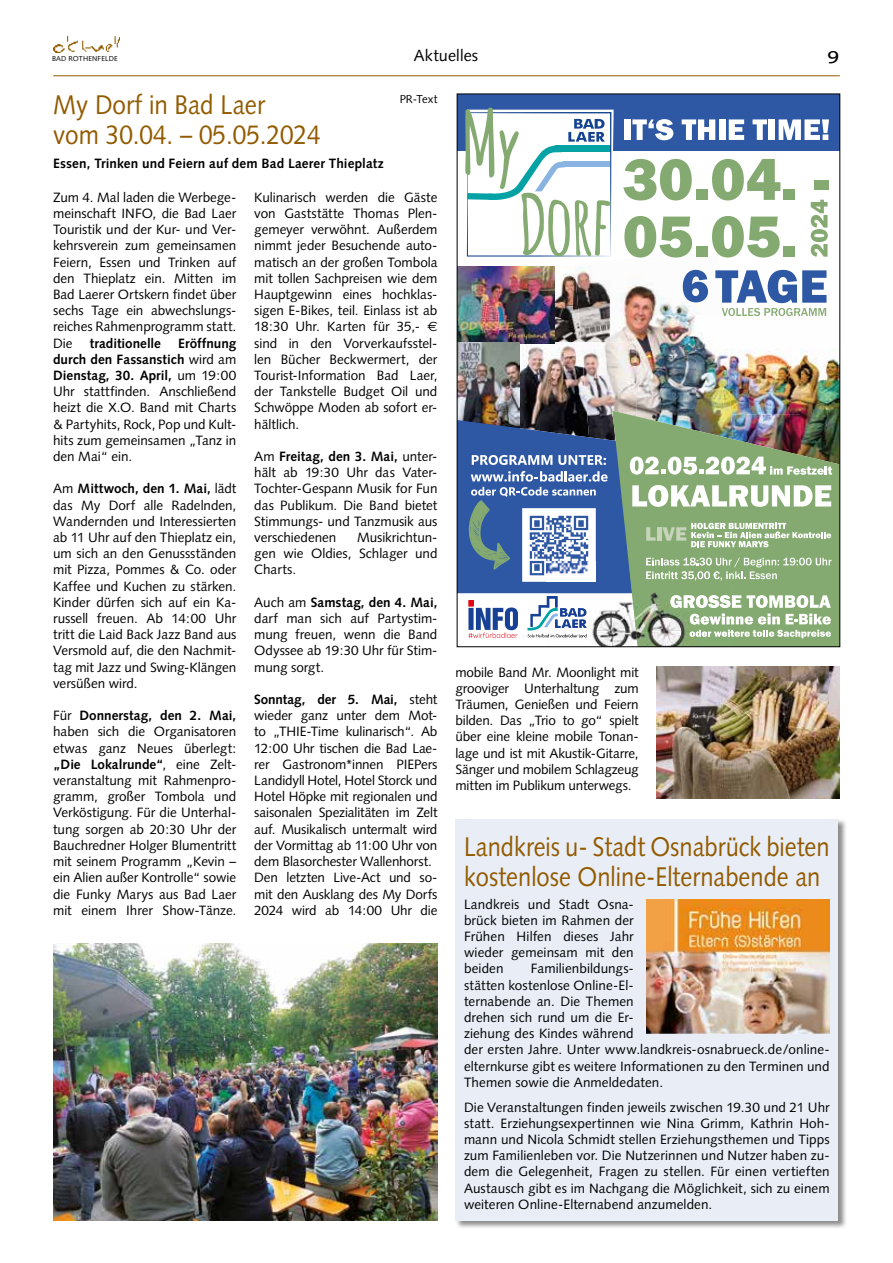
<style>
.page{position:relative;width:893px;height:1263px;background:#fff}
.page>*{position:absolute;margin:0;border:0;box-sizing:border-box;transform-origin:0 0}
.t1{font:27px/30px "Syntax";color:#935b00;scale:.88 1}
.t2{font:27px/30px "Syntax";color:#935b00;scale:.9 1}
.t3{font:17.25px "The Mix";color:#000;scale:1.25 1}
.t4{font:16.2px "Syntax";letter-spacing:.01em;color:#000}
.t5{font:13.5px/16.2px "Syntax";letter-spacing:-.005em;color:#000;text-align:justify}
.t6{font:700 13.5px "Syntax";letter-spacing:.005em;color:#000}
.t7{font:11.4px "Syntax";letter-spacing:-.005em;color:#000}
.t8{font:7.2px "Syntax";letter-spacing:.025em;color:#000}
.s1{font-weight:700}
.s2{font-family:"Euro Sans"}
</style>
<div class="page">
<hr style="left:53px;top:75px;width:787px;height:1px;background:#935b00">
<img style="left:53px;top:36px;width:66px;height:16px">
<img style="left:555px;top:266px;width:19px;height:76px">
<img style="left:519px;top:342px;width:62px;height:77px">
<img style="left:730px;top:349px;width:71px;height:16px">
<img style="left:801px;top:315px;width:37px;height:96px">
<img style="left:730px;top:365px;width:71px;height:46px">
<img style="left:574px;top:252px;width:134px;height:90px">
<img style="left:575px;top:266px;width:35px;height:76px">
<img style="left:581px;top:342px;width:37px;height:77px">
<img style="left:618px;top:315px;width:77px;height:41px">
<img style="left:695px;top:315px;width:35px;height:83px">
<img style="left:636px;top:356px;width:59px;height:55px">
<img style="left:695px;top:398px;width:38px;height:13px">
<img style="left:618px;top:342px;width:18px;height:69px">
<img style="left:459px;top:267px;width:96px;height:77px">
<img style="left:459px;top:343px;width:60px;height:76px">
<div style="left:457px;top:94px;width:383px;height:56px;background:#2e57a4"></div>
<svg style="left:465px;top:108px;width:149px;height:149px"></svg>
<div style="left:624px;top:119px;width:7px;height:21px;background:#fff"></div>
<svg style="left:632px;top:119px;width:41px;height:21px"></svg>
<svg style="left:682px;top:119px;width:33px;height:21px"></svg>
<div style="left:719px;top:119px;width:6px;height:21px;background:#fff"></div>
<svg style="left:729px;top:119px;width:15px;height:21px"></svg>
<svg style="left:752px;top:119px;width:15px;height:21px"></svg>
<div style="left:769px;top:119px;width:6px;height:21px;background:#fff"></div>
<svg style="left:779px;top:119px;width:50px;height:21px"></svg>
<img style="left:612px;top:411px;width:226px;height:234px">
<svg style="left:811px;top:200px;width:17px;height:57px"></svg>
<svg style="left:623px;top:159px;width:69px;height:41px"></svg>
<div style="left:696px;top:189px;width:11px;height:11px;background:#85aa71"></div>
<svg style="left:712px;top:159px;width:68px;height:41px"></svg>
<div style="left:784px;top:189px;width:11px;height:11px;background:#85aa71"></div>
<div style="left:814px;top:180px;width:15px;height:9px;background:#85aa71"></div>
<svg style="left:624px;top:216px;width:68px;height:42px"></svg>
<div style="left:696px;top:246px;width:11px;height:11px;background:#85aa71"></div>
<svg style="left:712px;top:216px;width:68px;height:42px"></svg>
<div style="left:784px;top:246px;width:11px;height:11px;background:#85aa71"></div>
<svg style="left:683px;top:270px;width:25px;height:32px"></svg>
<svg style="left:715px;top:270px;width:111px;height:46px"></svg>
<img style="left:593px;top:638px;width:40px;height:7px">
<img style="left:633px;top:638px;width:99px;height:7px">
<svg style="left:459px;top:419px;width:373px;height:219px"></svg>
<img style="left:657px;top:666px;width:183px;height:132px">
<img style="left:53px;top:944px;width:385px;height:276px">
<div style="left:455px;top:818px;width:392px;height:411px;background:#000;opacity:.45"></div>
<div style="left:455px;top:819px;width:383px;height:401px;background:#e8edf6"></div>
<img style="left:646px;top:899px;width:184px;height:134px">
<p class="t8" style="left:52px;top:55px;width:67px">BAD ROTHENFELDE</p>
<p class="t4" style="left:414px;top:45px;width:66px">Aktuelles</p>
<p class="t3" style="left:827px;top:40px;width:12px">9</p>
<h1 class="t2" style="left:53px;top:89px;width:299px">My Dorf in Bad Laer<br>vom 30.04. – 05.05.2024</h1>
<p class="t6" style="left:53px;top:156px;width:332px">Essen, Trinken und Feiern auf dem Bad Laerer Thieplatz</p>
<p class="t7" style="left:400px;top:92px;width:39px">PR-Text</p>
<p class="t5" style="left:53px;top:189px;width:185px">Zum 4. Mal laden die Werbege&shy;meinschaft INFO, die Bad Laer Touristik und der Kur- und Ver&shy;kehrsverein zum gemeinsamen Feiern, Essen und Trinken auf den Thieplatz ein. Mitten im Bad Laerer Ortskern findet über sechs Tage ein abwechslungs&shy;reiches Rahmenprogramm statt.<br>Die</p>
<p class="t5" style="left:53px;top:335px;width:185px;text-indent:125px"><span class="s1">Eröffnung durch den Fassanstich</span> wird am <span class="s1">Dienstag, 30. April,</span> um 19:00<br>Uhr stattfinden. Anschließend heizt die X.O. Band mit Charts &amp; Partyhits, Rock, Pop und Kult&shy;hits zum gemeinsamen „Tanz in den Mai“ ein.</p>
<p class="t5" style="left:53px;top:481px;width:185px">Am <span class="s1">Mittwoch, den 1. Mai,</span> lädt das My Dorf alle Radelnden, Wandernden und Interessierten ab 11 Uhr auf den Thieplatz ein, um sich an den Genussständen mit Pizza, Pommes &amp; Co. oder Kaffee und Kuchen zu stärken.<br>Kinder dürfen sich auf ein Ka&shy;russell freuen. Ab 14:00 Uhr tritt die Laid Back Jazz Band aus Versmold auf, die den Nachmit&shy;tag mit Jazz und Swing-Klängen versüßen wird.</p>
<p class="t5" style="left:53px;top:707px;width:185px">Für <span class="s1">Donnerstag, den 2. Mai, </span>haben sich die Organisatoren etwas ganz Neues überlegt: <span class="s1">„Die Lokalrunde“</span>, eine Zelt&shy;veranstaltung mit Rahmenpro&shy;gramm, großer Tombola und Verköstigung. Für die Unterhal&shy;tung sorgen ab 20:30 Uhr der Bauchredner Holger Blumentritt mit seinem Programm „Kevin – ein Alien außer Kontrolle“ sowie die Funky Marys aus Bad Laer mit einem Ihrer Show-Tänze.</p>
<p class="t6" style="left:90px;top:335px;width:73px">traditionelle</p>
<p class="t5" style="left:254px;top:189px;width:185px">Kulinarisch werden die Gäste von Gaststätte Thomas Plen&shy;gemeyer verwöhnt. Außerdem nimmt jeder Besuchende auto&shy;matisch an der großen Tombola mit tollen Sachpreisen wie dem Hauptgewinn eines hochklas&shy;sigen E-Bikes, teil. Einlass ist ab 18:30 Uhr. Karten für 35,- <span class="s2">€ </span>sind in den Vorverkaufsstel&shy;len Bücher Beckwermert, der Tourist-Information Bad Laer, der Tankstelle Budget Oil und Schwöppe Moden ab sofort er&shy;hältlich.</p>
<p class="t5" style="left:254px;top:448px;width:185px">Am <span class="s1">Freitag, den 3. Mai,</span> unter&shy;hält ab 19:30 Uhr das Vater-Tochter-Gespann Musik for Fun das Publikum. Die Band bietet Stimmungs- und Tanzmusik aus verschiedenen</p>
<p class="t5" style="left:254px;top:529px;width:185px;text-indent:103px">Musikrichtun&shy;gen wie Oldies, Schlager und Charts.</p>
<p class="t5" style="left:254px;top:594px;width:185px">Auch am <span class="s1">Samstag, den 4. Mai, </span>darf man sich auf Partystim&shy;mung freuen, wenn die Band Odyssee ab 19:30 Uhr für Stim&shy;mung sorgt.</p>
<p class="t5" style="left:254px;top:691px;width:185px;text-align:left"><span class="s1">Sonntag, der 5. Mai,</span> steht wieder ganz unter dem Mot&shy;to „THIE-Time kulinarisch“. Ab<br>12:00 Uhr tischen die Bad Lae&shy;rer Gastronom*innen PIEPers<br>Landidyll Hotel, Hotel Storck und<br>Hotel Höpke mit regionalen und saisonalen Spezialitäten im Zelt auf. Musikalisch untermalt wird der Vormittag ab 11:00 Uhr von dem Blasorchester Wallenhorst.<br>Den letzten Live-Act und so&shy;mit den Ausklang des My Dorfs<br>2024 wird ab 14:00 Uhr die</p>
<p class="t5" style="left:455px;top:664px;width:185px">mobile Band Mr. Moonlight mit grooviger Unterhaltung zum Träumen, Genießen und Feiern bilden. Das „Trio to go“ spielt über eine kleine mobile Tonan&shy;lage und ist mit Akustik-Gitarre, Sänger und mobilem Schlagzeug mitten im Publikum unterwegs.</p>
<h1 class="t1" style="left:464px;top:831px;width:417px">Landkreis u- Stadt Osnabrück bieten kostenlose Online-Elternabende an</h1>
<p class="t5" style="left:464px;top:896px;width:171px">Landkreis und Stadt Osna&shy;brück bieten im Rahmen der Frühen Hilfen dieses Jahr wieder gemeinsam mit den beiden</p>
<p class="t5" style="left:464px;top:961px;width:367px;text-align:left;text-indent:67px">Familienbildungs-<br>stätten kostenlose Online-El-<br>ternabende an. Die Themen<br>drehen sich rund um die Er-<br>ziehung des Kindes während<br>der ersten Jahre. Unter www.landkreis-osnabrueck.de/online&shy;elternkurse gibt es weitere Informationen zu den Terminen und Themen sowie die Anmeldedaten.</p>
<p class="t5" style="left:464px;top:1099px;width:367px">Die Veranstaltungen finden jeweils zwischen 19.30 und 21 Uhr statt. Erziehungsexpertinnen wie Nina Grimm, Kathrin Hoh&shy;mann und Nicola Schmidt stellen Erziehungsthemen und Tipps zum Familienleben vor. Die Nutzerinnen und Nutzer haben zu&shy;dem die Gelegenheit, Fragen zu stellen. Für einen vertieften Austausch gibt es im Nachgang die Möglichkeit, sich zu einem weiteren Online-Elternabend anzumelden.</p>
</div>
